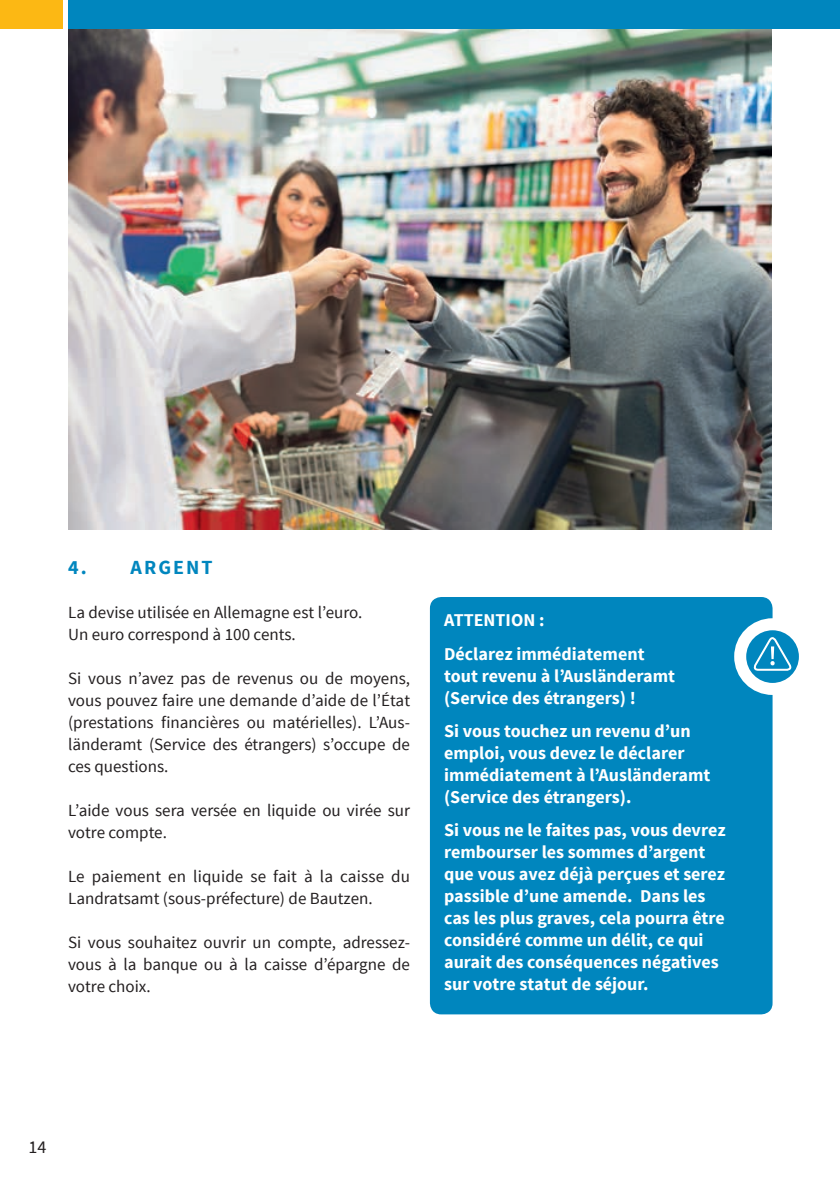
<style>
.page{position:relative;width:840px;height:1191px;background:#fff}
.page>*{position:absolute;margin:0;border:0;box-sizing:border-box;transform-origin:0 0}
.t1{font:700 20px "Source Sans Pro";letter-spacing:.1em;color:#0086be}
.t2{font:700 18px/22px "Source Sans Pro";color:#fff}
.t3{font:18px "Source Sans Pro";color:#231f20}
.t4{font:17px/22px "Source Sans Pro";color:#231f20}
</style>
<div class="page">
<div style="left:429px;top:597px;width:343px;height:417px;background:#0086be;border-radius:11px"></div>
<svg style="left:739px;top:624px;width:65px;height:65px"></svg>
<div style="left:733px;top:618px;width:77px;height:77px;border:12px solid #fff;border-radius:50%"></div>
<svg style="left:752px;top:635px;width:40px;height:37px"></svg>
<img style="left:68px;top:28px;width:703px;height:501px">
<div style="left:68px;top:0;width:771px;height:28px;background:#0086be"></div>
<div style="left:0;top:0;width:62px;height:28px;background:#fcb814"></div>
<p class="t1" style="left:68px;top:555px;width:146px">4. ARGENT</p>
<p class="t4" style="left:68px;top:602px;width:296px">La devise utilisée en Allemagne est l’euro.<br>Un euro correspond à 100 cents.</p>
<p class="t4" style="left:68px;top:668px;width:343px;text-align:justify">Si vous n’avez pas de revenus ou de moyens, vous pouvez faire une demande d’aide de l’État (prestations financières ou matérielles). L’Aus&shy;länderamt (Service des étrangers) s’occupe de ces questions.</p>
<p class="t4" style="left:68px;top:800px;width:343px">L’aide vous sera versée en liquide ou virée sur votre compte.</p>
<p class="t4" style="left:68px;top:866px;width:343px">Le paiement en liquide se fait à la caisse du<br>Landratsamt (sous-préfecture) de Bautzen.</p>
<p class="t4" style="left:68px;top:932px;width:343px;text-align:justify">Si vous souhaitez ouvrir un compte, adressez&shy;vous à la banque ou à la caisse d’épargne de votre choix.</p>
<p class="t2" style="left:444px;top:604px;width:202px;line-height:33.4px">ATTENTION :<br>Déclarez immédiatement</p>
<p class="t2" style="left:444px;top:665px;width:232px">tout revenu à l’Ausländeramt (Service des étrangers) !</p>
<p class="t2" style="left:444px;top:720px;width:267px">Si vous touchez un revenu d’un emploi, vous devez le déclarer immédiatement à l’Ausländeramt (Service des étrangers).</p>
<p class="t2" style="left:444px;top:820px;width:283px">Si vous ne le faites pas, vous devrez rembourser les sommes d’argent que vous avez déjà perçues et serez passible d’une amende. Dans les cas les plus graves, cela pourra être considéré comme un délit, ce qui aurait des conséquences négatives sur votre statut de séjour.</p>
<p class="t3" style="left:28px;top:1136px;width:19px">14</p>
</div>
